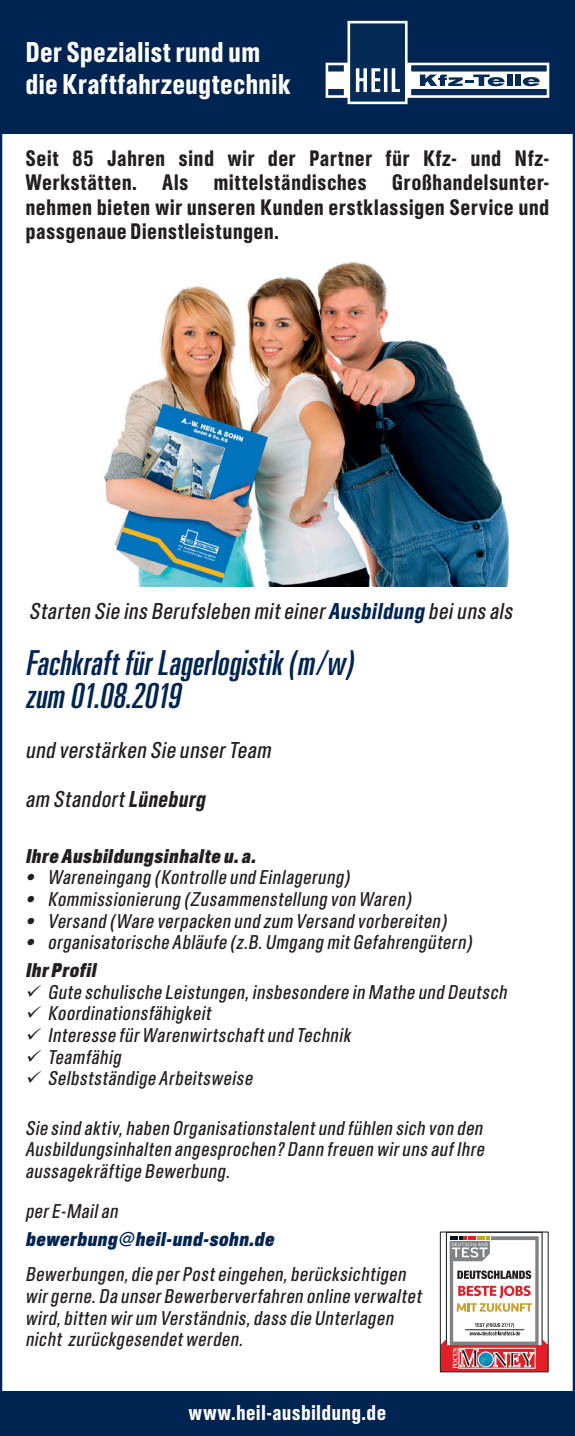
<style>
.page{position:relative;width:575px;height:1436px;background:#fff}
.page>*{position:absolute;margin:0;border:0;box-sizing:border-box;transform-origin:0 0}
.t1{font:italic 33.75px/33.8px "Univers SB Ext Con";color:#002451}
.t2{font:25.88px/31.5px "Ad Grot Buch SB Med Con";letter-spacing:.005em;color:#fff}
.t3{font:italic 20.7px "Ad Grot Buch SB Con";color:#231f20}
.t4{font:20.25px/24.3px "Ad Grot Buch SB Med Con";letter-spacing:.015em;color:#231f20;text-align:justify}
.t5{font:19.35px "Ad Grot Buch SB Med Con";letter-spacing:.015em;color:#fff}
.t6{font:italic 18px/21.6px "Ad Grot Buch SB Con";color:#231f20;text-align:justify}
.t7{font:italic 18px "Ad Grot Buch SB Bol Con";color:#231f20}
.t8{font:italic 18px "Ad Grot Buch SB Bol Con";color:#002451}
.s1{font-family:"Ad Grot Buch SB Med Con";color:#002451}
.s2{font-family:"Ad Grot Buch SB Med Con"}
</style>
<div class="page">
<div style="left:0;top:1391px;width:574px;height:44px;background:#002451"></div>
<div style="left:0;top:0;width:574px;height:134px;background:#002451"></div>
<svg style="left:325px;top:21px;width:223px;height:83px"></svg>
<img style="left:104px;top:262px;width:405px;height:324px">
<svg style="left:441px;top:1233px;width:105px;height:136px"></svg>
<div style="left:439px;top:1231px;width:109px;height:140px;border:1px solid #231f20"></div>
<h2 class="t2" style="left:26px;top:36px;width:266px">Der Spezialist rund um die Kraftfahrzeugtechnik</h2>
<p class="t4" style="left:26px;top:146px;width:525px">Seit 85 Jahren sind wir der Partner für Kfz- und Nfz-Werkstätten. Als mittelständisches Großhandelsunter&shy;nehmen bieten wir unseren Kunden erstklassigen Service und passgenaue Dienstleistungen.</p>
<p class="t3" style="left:29px;top:598px;width:489px">Starten Sie ins Berufsleben miteiner<span class="s1">Ausbildung</span> beiuns als</p>
<h1 class="t1" style="left:25px;top:644px;width:336px">FachkraftfürLagerlogistik(m/w) zum 01.08.2019</h1>
<p class="t3" style="left:25px;top:736px;width:251px">und verstärken Sie unserTeam</p>
<p class="t3" style="left:25px;top:785px;width:186px">am Standort<span class="s2">Lüneburg</span></p>
<p class="t7" style="left:25px;top:844px;width:236px">Ihre Ausbildungsinhalte u.a.</p>
<p class="t6" style="left:25px;top:866px;width:330px">• Wareneingang (Kontrolle und Einlagerung)</p>
<p class="t6" style="left:25px;top:887px;width:391px">• Kommissionierung (Zusammenstellung von Waren)</p>
<p class="t6" style="left:25px;top:909px;width:426px">• Versand (Ware verpacken und zum Versand vorbereiten)</p>
<p class="t6" style="left:25px;top:931px;width:452px">• organisatorische Abläufe (z.B.Umgang mitGefahrengütern)</p>
<p class="t7" style="left:25px;top:958px;width:76px">IhrProfil</p>
<p class="t6" style="left:25px;top:980px;width:486px">✓ Gute schulische Leistungen,insbesondere in Mathe und Deutsch</p>
<p class="t6" style="left:25px;top:1002px;width:191px">✓ Koordinationsfähigkeit</p>
<p class="t6" style="left:25px;top:1023px;width:330px">✓ Interesse fürWarenwirtschaftund Technik</p>
<p class="t6" style="left:25px;top:1045px;width:101px">✓ Teamfähig</p>
<p class="t6" style="left:25px;top:1067px;width:232px">✓ Selbstständige Arbeitsweise</p>
<p class="t6" style="left:25px;top:1116px;width:464px">Sie sind aktiv,haben Organisationstalentund fühlen sich von den Ausbildungsinhalten angesprochen? Dann freuen wiruns aufIhre aussagekräftige Bewerbung.</p>
<p class="t6" style="left:25px;top:1200px;width:98px">perE-Mailan</p>
<p class="t8" style="left:25px;top:1227px;width:254px">bewerbung@heil-und-sohn.de</p>
<p class="t6" style="left:25px;top:1263px;width:401px;text-align:left">Bewerbungen,die perPosteingehen,berücksichtigen wirgerne.Da unserBewerberverfahren online verwaltet wird,bitten wirum Verständnis,dass die Unterlagen nicht zurückgesendetwerden.</p>
<p class="t5" style="left:188px;top:1399px;width:199px">www.heil-ausbildung.de</p>
</div>
